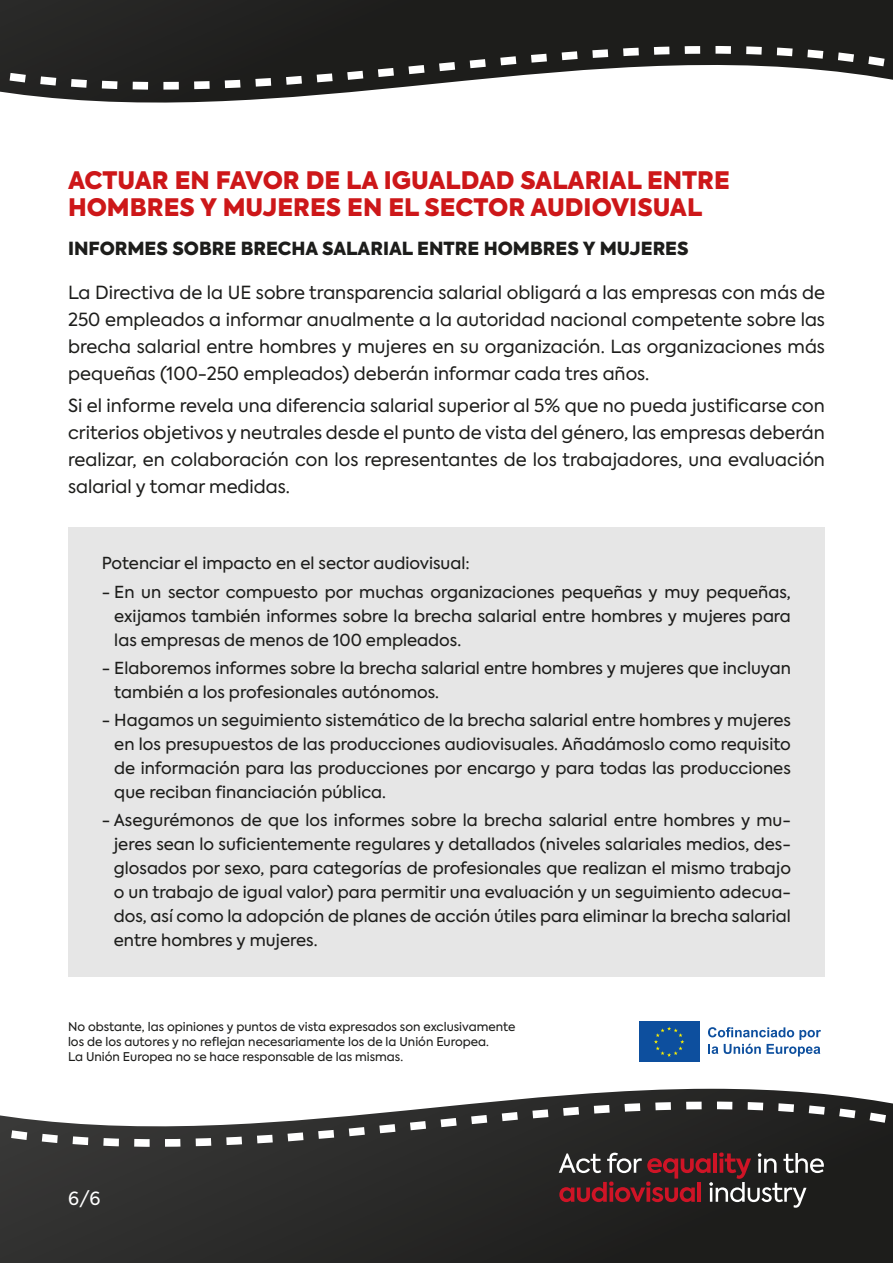
<style>
.page{position:relative;width:893px;height:1263px;background:#fff}
.page>*{position:absolute;margin:0;border:0;box-sizing:border-box;transform-origin:0 0}
.titles{font:900 24px/27px "Axiforma";color:#cd1719}
.t1{font:18px/27px "Axiforma";color:#1d1d1b;text-align:justify}
.t2{font:900 18px "Axiforma";color:#1d1d1b}
.t3{font:18px "Axiforma";color:#fff}
.t4{font:16.5px/24px "Axiforma";color:#1d1d1b;text-align:justify}
.t5{font:12px/15px "Axiforma";color:#1d1d1b}
</style>
<div class="page">
<svg style="left:0;top:1189px;width:893px;height:74px;background:#262624"></svg>
<svg style="left:0;top:1088px;width:893px;height:101px"></svg>
<svg style="left:0;top:0;width:893px;height:5px;background:#20201e"></svg>
<svg style="left:0;top:5px;width:893px;height:98px"></svg>
<svg style="left:559px;top:1152px;width:265px;height:56px;background:#503536"></svg>
<div style="left:68px;top:527px;width:757px;height:450px;background:#e6e6e6"></div>
<div style="left:638px;top:1020px;width:62px;height:43px;background:#0d4f9e"></div>
<svg style="left:654px;top:1026px;width:30px;height:31px"></svg>
<svg style="left:708px;top:1027px;width:113px;height:29px"></svg>
<p class="titles" style="left:68px;top:167px;width:663px">ACTUAR EN FAVOR DE LA IGUALDAD SALARIAL ENTRE<br>HOMBRES Y MUJERES EN EL SECTOR AUDIOVISUAL</p>
<p class="t2" style="left:68px;top:236px;width:622px">INFORMES SOBRE BRECHA SALARIAL ENTRE HOMBRES Y MUJERES</p>
<p class="t1" style="left:68px;top:280px;width:758px">La Directiva de la UE sobre transparencia salarial obligará a las empresas con más de 250 empleados a informar anualmente a la autoridad nacional competente sobre las brecha salarial entre hombres y mujeres en su organización. Las organizaciones más pequeñas (100-250 empleados) deberán informar cada tres años.</p>
<p class="t1" style="left:68px;top:392px;width:758px">Si el informe revela una diferencia salarial superior al 5% que no pueda justificarse con criterios objetivos y neutrales desde el punto de vista del género, las empresas deberán realizar, en colaboración con los representantes de los trabajadores, una evaluación salarial y tomar medidas.</p>
<p class="t4" style="left:102px;top:552px;width:369px">Potenciar el impacto en el sector audiovisual:</p>
<p class="t4" style="left:114px;top:580px;width:678px;text-indent:-13px">- En un sector compuesto por muchas organizaciones pequeñas y muy pequeñas, exijamos también informes sobre la brecha salarial entre hombres y mujeres para las empresas de menos de 100 empleados.</p>
<p class="t4" style="left:114px;top:656px;width:678px;text-indent:-13px">- Elaboremos informes sobre la brecha salarial entre hombres y mujeres que incluyan también a los profesionales autónomos.</p>
<p class="t4" style="left:114px;top:708px;width:678px;text-indent:-13px">- Hagamos un seguimiento sistemático de la brecha salarial entre hombres y mujeres en los presupuestos de las producciones audiovisuales. Añadámoslo como requisito de información para las producciones por encargo y para todas las producciones que reciban financiación pública.</p>
<p class="t4" style="left:114px;top:809px;width:679px;text-indent:-12px">- Asegurémonos de que los informes sobre la brecha salarial entre hombres y mu&shy;jeres sean lo suficientemente regulares y detallados (niveles salariales medios, des&shy;glosados por sexo, para categorías de profesionales que realizan el mismo trabajo o un trabajo de igual valor) para permitir una evaluación y un seguimiento adecua&shy;dos, así como la adopción de planes de acción útiles para eliminar la brecha salarial entre hombres y mujeres.</p>
<p class="t5" style="left:68px;top:1020px;width:449px">No obstante, las opiniones y puntos de vista expresados son exclusivamente los de los autores y no reflejan necesariamente los de la Unión Europea.<br>La Unión Europea no se hace responsable de las mismas.</p>
<p class="t3" style="left:68px;top:1186px;width:34px">6/6</p>
</div>
